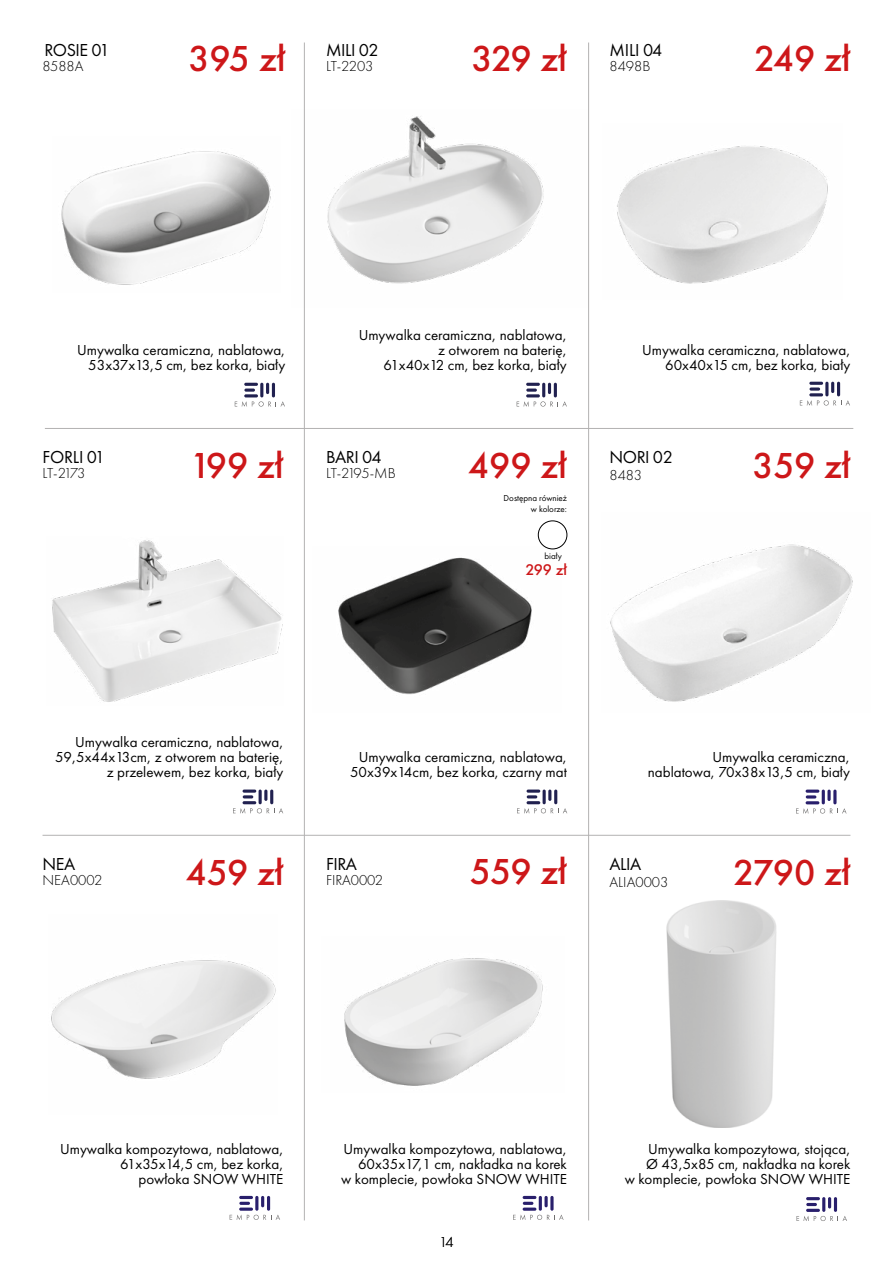
<style>
.page{position:relative;width:893px;height:1263px;background:#fff}
.page>*{position:absolute;margin:0;border:0;box-sizing:border-box;transform-origin:0 0}
.t1{font:500 37.5px "Futura PT";color:#cd1719}
.t2{font:18px "Futura PT";letter-spacing:-.025em;color:#000}
.t3{font:500 16.05px "Futura PT";color:#cd1719}
.t4{font:15px/15px "Futura PT";color:#000;text-align:right}
.t5{font:300 15px "Futura PT";color:#000}
.t6{font:9px/10.5px "Futura PT";color:#000;text-align:right}
</style>
<div class="page">
<img style="left:610px;top:544px;width:243px;height:158px">
<img style="left:617px;top:146px;width:211px;height:138px">
<svg style="left:796px;top:1216px;width:51px;height:5px"></svg>
<hr style="left:806px;top:1197px;width:14px;height:3px;background:#291f6c;border-radius:2px">
<hr style="left:806px;top:1209px;width:14px;height:3px;background:#291f6c;border-radius:2px">
<svg style="left:828px;top:1197px;width:3px;height:11px"></svg>
<svg style="left:806px;top:1203px;width:11px;height:3px"></svg>
<hr style="left:822px;top:1197px;width:3px;height:15px;background:#291f6c;border-radius:2px">
<hr style="left:834px;top:1197px;width:3px;height:15px;background:#291f6c;border-radius:2px">
<svg style="left:800px;top:400px;width:50px;height:6px"></svg>
<hr style="left:809px;top:382px;width:14px;height:3px;background:#212150;border-radius:2px">
<hr style="left:809px;top:393px;width:14px;height:3px;background:#212150;border-radius:2px">
<svg style="left:831px;top:382px;width:3px;height:11px"></svg>
<svg style="left:809px;top:387px;width:11px;height:4px"></svg>
<hr style="left:825px;top:382px;width:3px;height:14px;background:#212150;border-radius:2px">
<hr style="left:837px;top:382px;width:3px;height:14px;background:#212150;border-radius:2px">
<img style="left:666px;top:900px;width:111px;height:228px">
<svg style="left:513px;top:1214px;width:51px;height:6px"></svg>
<svg style="left:523px;top:1207px;width:13px;height:4px"></svg>
<svg style="left:544px;top:1196px;width:4px;height:11px"></svg>
<svg style="left:523px;top:1196px;width:13px;height:9px"></svg>
<hr style="left:539px;top:1196px;width:3px;height:15px;background:#291f6c;border-radius:2px">
<svg style="left:550px;top:1196px;width:4px;height:15px"></svg>
<svg style="left:230px;top:1214px;width:50px;height:6px"></svg>
<hr style="left:239px;top:1196px;width:14px;height:3px;background:#291f6c;border-radius:2px">
<svg style="left:239px;top:1207px;width:14px;height:4px"></svg>
<svg style="left:261px;top:1196px;width:3px;height:11px"></svg>
<svg style="left:239px;top:1202px;width:11px;height:3px"></svg>
<hr style="left:255px;top:1196px;width:3px;height:15px;background:#291f6c;border-radius:2px">
<hr style="left:267px;top:1196px;width:3px;height:15px;background:#291f6c;border-radius:2px">
<svg style="left:806px;top:789px;width:13px;height:4px"></svg>
<svg style="left:827px;top:790px;width:4px;height:11px"></svg>
<svg style="left:796px;top:795px;width:50px;height:19px"></svg>
<hr style="left:822px;top:789px;width:3px;height:15px;background:#291f6c;border-radius:2px">
<hr style="left:833px;top:789px;width:3px;height:15px;background:#291f6c;border-radius:2px">
<img style="left:344px;top:958px;width:199px;height:128px">
<img style="left:338px;top:546px;width:224px;height:149px">
<img style="left:51px;top:960px;width:225px;height:119px">
<svg style="left:517px;top:789px;width:50px;height:24px"></svg>
<hr style="left:543px;top:789px;width:3px;height:15px;background:#212150;border-radius:2px">
<hr style="left:554px;top:789px;width:3px;height:15px;background:#212150;border-radius:2px">
<svg style="left:517px;top:401px;width:50px;height:6px"></svg>
<hr style="left:526px;top:383px;width:14px;height:3px;background:#212150;border-radius:2px">
<hr style="left:526px;top:394px;width:14px;height:3px;background:#212150;border-radius:2px">
<svg style="left:548px;top:383px;width:3px;height:11px"></svg>
<svg style="left:526px;top:388px;width:11px;height:4px"></svg>
<hr style="left:542px;top:383px;width:3px;height:14px;background:#212150;border-radius:2px">
<hr style="left:554px;top:383px;width:3px;height:14px;background:#212150;border-radius:2px">
<img style="left:61px;top:151px;width:210px;height:134px">
<img style="left:52px;top:540px;width:231px;height:162px">
<img style="left:303px;top:110px;width:241px;height:198px">
<svg style="left:235px;top:401px;width:50px;height:6px"></svg>
<hr style="left:244px;top:383px;width:14px;height:3px;background:#212150;border-radius:2px">
<hr style="left:244px;top:394px;width:14px;height:3px;background:#212150;border-radius:2px">
<svg style="left:266px;top:383px;width:3px;height:11px"></svg>
<svg style="left:244px;top:388px;width:11px;height:4px"></svg>
<hr style="left:260px;top:383px;width:3px;height:14px;background:#212150;border-radius:2px">
<hr style="left:272px;top:383px;width:3px;height:14px;background:#212150;border-radius:2px">
<svg style="left:233px;top:789px;width:50px;height:24px"></svg>
<hr style="left:259px;top:789px;width:3px;height:15px;background:#212150;border-radius:2px">
<hr style="left:270px;top:789px;width:3px;height:15px;background:#212150;border-radius:2px">
<div style="left:538px;top:521px;width:29px;height:28px;border:1px solid #000;border-radius:50%"></div>
<hr style="left:304px;top:43px;width:1px;height:1177px;background:#b3b2b2">
<hr style="left:588px;top:43px;width:1px;height:1177px;background:#b3b2b2">
<hr style="left:45px;top:428px;width:808px;height:1px;background:#b3b2b2">
<hr style="left:43px;top:835px;width:807px;height:1px;background:#b3b2b2">
<p class="t2" style="left:44px;top:40px;width:67px">ROSIE 01</p>
<p class="t2" style="left:326px;top:40px;width:54px">MILI 02</p>
<p class="t2" style="left:610px;top:40px;width:54px">MILI 04</p>
<h1 class="t1" style="left:188px;top:36px;width:98px">395 zł</h1>
<h1 class="t1" style="left:471px;top:36px;width:97px">329 zł</h1>
<h1 class="t1" style="left:754px;top:36px;width:98px">249 zł</h1>
<p class="t5" style="left:43px;top:58px;width:43px">8588A</p>
<p class="t5" style="left:609px;top:58px;width:42px">8498B</p>
<p class="t5" style="left:326px;top:58px;width:49px">LT-2203</p>
<p class="t4" style="left:77px;top:343px;width:210px">Umywalka ceramiczna, nablatowa,<br>53x37x13,5 cm, bez korka, biały</p>
<p class="t4" style="left:359px;top:327px;width:210px">Umywalka ceramiczna, nablatowa, z otworem na baterię,<br>61x40x12 cm, bez korka, biały</p>
<p class="t4" style="left:642px;top:342px;width:210px">Umywalka ceramiczna, nablatowa,<br>60x40x15 cm, bez korka, biały</p>
<p class="t2" style="left:43px;top:446px;width:64px">FORLI 01</p>
<p class="t5" style="left:43px;top:465px;width:44px">LT-2173</p>
<h1 class="t1" style="left:190px;top:443px;width:95px">199 zł</h1>
<p class="t2" style="left:326px;top:446px;width:57px">BARI 04</p>
<p class="t5" style="left:326px;top:464px;width:71px">LT-2195-MB</p>
<h1 class="t1" style="left:468px;top:443px;width:100px">499 zł</h1>
<p class="t2" style="left:609px;top:446px;width:65px">NORI 02</p>
<p class="t5" style="left:609px;top:466px;width:34px">8483</p>
<h1 class="t1" style="left:752px;top:443px;width:100px">359 zł</h1>
<p class="t6" style="left:504px;top:493px;width:65px">Dostępna również w kolorze:</p>
<p class="t6" style="left:544px;top:551px;width:19px">biały</p>
<p class="t3" style="left:525px;top:560px;width:43px">299 zł</p>
<p class="t4" style="left:55px;top:735px;width:230px">Umywalka ceramiczna, nablatowa,<br>59,5x44x13cm, z otworem na baterię, z przelewem, bez korka, biały</p>
<p class="t4" style="left:350px;top:750px;width:218px;text-align:center">Umywalka ceramiczna, nablatowa,<br>50x39x14cm, bez korka, czarny mat</p>
<p class="t4" style="left:648px;top:749px;width:204px">Umywalka ceramiczna, nablatowa, 70x38x13,5 cm, biały</p>
<h1 class="t1" style="left:185px;top:850px;width:100px">459 zł</h1>
<h1 class="t1" style="left:470px;top:849px;width:99px">559 zł</h1>
<h1 class="t1" style="left:733px;top:850px;width:119px">2790 zł</h1>
<p class="t2" style="left:43px;top:853px;width:34px">NEA</p>
<p class="t2" style="left:326px;top:853px;width:33px">FIRA</p>
<p class="t2" style="left:609px;top:853px;width:33px">ALIA</p>
<p class="t5" style="left:43px;top:871px;width:61px">NEA0002</p>
<p class="t5" style="left:326px;top:871px;width:59px">FIRA0002</p>
<p class="t5" style="left:609px;top:873px;width:60px">ALIA0003</p>
<p class="t4" style="left:60px;top:1142px;width:225px">Umywalka kompozytowa, nablatowa,<br>61x35x14,5 cm, bez korka,<br>powłoka SNOW WHITE</p>
<p class="t4" style="left:341px;top:1142px;width:227px">Umywalka kompozytowa, nablatowa,<br>60x35x17,1 cm, nakładka na korek<br>w komplecie, powłoka SNOW WHITE</p>
<p class="t5" style="left:439px;top:1234px;width:16px">14</p>
<p class="t4" style="left:625px;top:1142px;width:227px">Umywalka kompozytowa, stojąca,<br>Ø 43,5x85 cm, nakładka na korek<br>w komplecie, powłoka SNOW WHITE</p>
</div>
